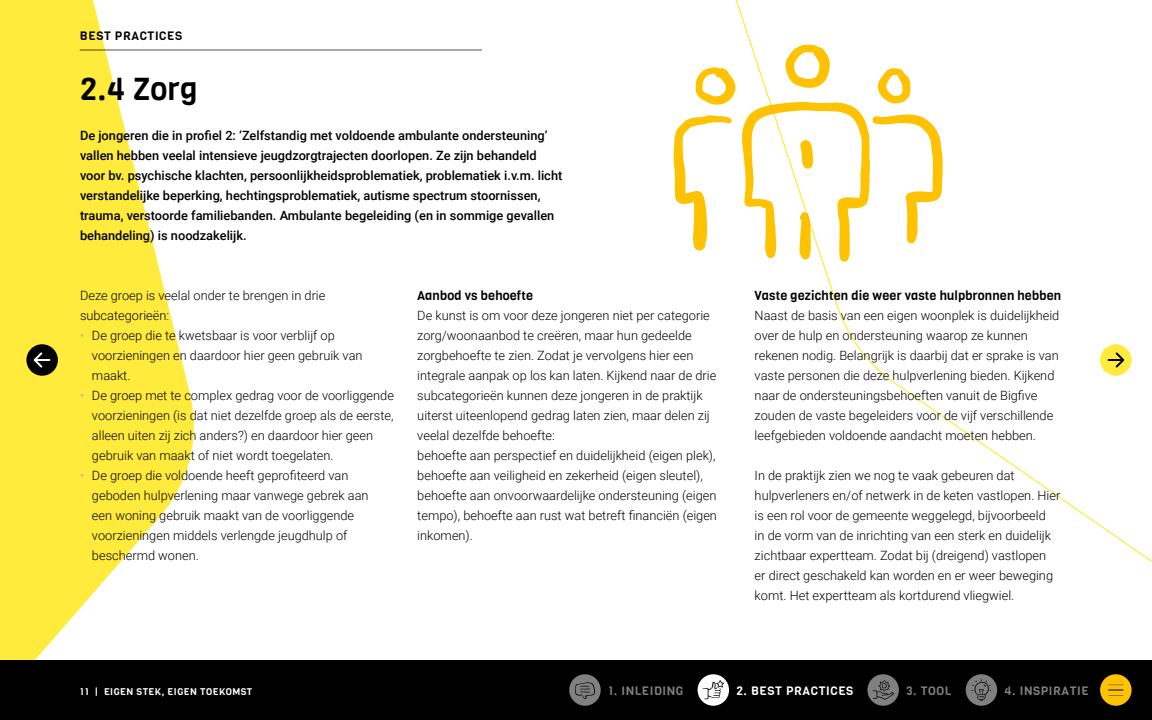
<style>
.page{position:relative;width:1152px;height:720px;background:#fff}
.page>*{position:absolute;margin:0;border:0;box-sizing:border-box;transform-origin:0 0}
.t1{font:31.2px "Viga";color:#000}
.t2{font:300 12.8px/20px "Roboto";color:#000}
.t3{font:500 12.8px/20px "Roboto";color:#000}
.t4{font:12.8px "Viga";letter-spacing:.01em;color:#000}
.t5{font:12px "Viga";letter-spacing:.05em;color:#808080}
.t6{font:12px "Viga";letter-spacing:.05em;color:#fff}
.t7{font:12px "Viga";letter-spacing:.05em;color:#000}
.t8{font:9.6px "Viga";letter-spacing:.05em;color:#fff}
.s1{color:#b3b3b3}
</style>
<div class="page">
<svg style="left:0;top:0;width:200px;height:660px;fill:#ffeb3b"></svg>
<div style="left:26px;top:344px;width:32px;height:32px;background:#000;border-radius:50%"></div>
<svg style="left:33px;top:352px;width:16px;height:16px"></svg>
<div style="left:1100px;top:344px;width:32px;height:32px;background:#ffeb3b;border-radius:50%"></div>
<svg style="left:1109px;top:352px;width:16px;height:16px"></svg>
<hr style="left:80px;top:50px;width:402px;height:1px;background:#000">
<svg style="left:696px;top:67px;width:39px;height:38px"></svg>
<svg style="left:674px;top:115px;width:58px;height:136px"></svg>
<svg style="left:742px;top:45px;width:201px;height:217px"></svg>
<div style="left:0;top:660px;width:1152px;height:60px;background:#000"></div>
<div style="left:569px;top:674px;width:32px;height:32px;background:#808080;border-radius:50%"></div>
<svg style="left:575px;top:682px;width:20px;height:17px"></svg>
<div style="left:698px;top:674px;width:31px;height:32px;background:#fff;border-radius:50%"></div>
<svg style="left:703px;top:680px;width:21px;height:19px"></svg>
<div style="left:867px;top:674px;width:32px;height:32px;background:#808080;border-radius:50%"></div>
<svg style="left:873px;top:681px;width:21px;height:19px"></svg>
<div style="left:966px;top:674px;width:31px;height:32px;background:#808080;border-radius:50%"></div>
<svg style="left:972px;top:679px;width:19px;height:22px"></svg>
<div style="left:1100px;top:674px;width:32px;height:32px;background:#ffc200;border-radius:50%"></div>
<svg style="left:1108px;top:684px;width:16px;height:7px"></svg>
<hr style="left:1106px;top:694px;width:20px;height:2px;background:#000;opacity:.75">
<p class="t7" style="left:80px;top:28px;width:104px">BEST PRACTICES</p>
<h1 class="t1" style="left:80px;top:68px;width:119px">2.4 Zorg</h1>
<p class="t3" style="left:80px;top:125px;width:484px">De jongeren die in profiel 2: ‘Zelfstandig met voldoende ambulante ondersteuning’ vallen hebben veelal intensieve jeugdzorgtrajecten doorlopen. Ze zijn behandeld voor bv. psychische klachten, persoonlijkheidsproblematiek, problematiek i.v.m. licht verstandelijke beperking, hechtingsproblematiek, autisme spectrum stoornissen, trauma, verstoorde familiebanden. Ambulante begeleiding (en in sommige gevallen behandeling) is noodzakelijk.</p>
<p class="t2" style="left:80px;top:285px;width:247px">Deze groep is veelal onder te brengen in drie subcategorieën:</p>
<p class="t2" style="left:92px;top:325px;width:272px;text-indent:-12px"><span class="s1">•</span> De groep die te kwetsbaar is voor verblijf op voorzieningen en daardoor hier geen gebruik van maakt.</p>
<p class="t2" style="left:92px;top:385px;width:304px;text-indent:-12px"><span class="s1">•</span> De groep met te complex gedrag voor de voorliggende voorzieningen (is dat niet dezelfde groep als de eerste, alleen uiten zij zich anders?) en daardoor hier geen gebruik van maakt of niet wordt toegelaten.</p>
<p class="t2" style="left:92px;top:465px;width:278px;text-indent:-12px"><span class="s1">•</span> De groep die voldoende heeft geprofiteerd van geboden hulpverlening maar vanwege gebrek aan een woning gebruik maakt van de voorliggende voorzieningen middels verlengde jeugdhulp of beschermd wonen.</p>
<p class="t4" style="left:417px;top:287px;width:117px">Aanbod vs behoefte</p>
<p class="t2" style="left:417px;top:305px;width:301px">De kunst is om voor deze jongeren niet per categorie zorg/woonaanbod te creëren, maar hun gedeelde zorgbehoefte te zien. Zodat je vervolgens hier een integrale aanpak op los kan laten. Kijkend naar de drie subcategorieën kunnen deze jongeren in de praktijk uiterst uiteenlopend gedrag laten zien, maar delen zij veelal dezelfde behoefte:<br>behoefte aan perspectief en duidelijkheid (eigen plek), behoefte aan veiligheid en zekerheid (eigen sleutel), behoefte aan onvoorwaardelijke ondersteuning (eigen tempo), behoefte aan rust wat betreft financiën (eigen inkomen).</p>
<p class="t4" style="left:755px;top:287px;width:308px">Vaste gezichten die weer vaste hulpbronnen hebben</p>
<p class="t2" style="left:755px;top:305px;width:306px">Naast de basis van een eigen woonplek is duidelijkheid over de hulp en ondersteuning waarop ze kunnen rekenen nodig. Belangrijk is daarbij dat er sprake is van vaste personen die deze hulpverlening bieden. Kijkend naar de ondersteuningsbehoeften vanuit de Bigfive zouden de vaste begeleiders voor de vijf verschillende leefgebieden voldoende aandacht moeten hebben.</p>
<p class="t2" style="left:755px;top:465px;width:307px">In de praktijk zien we nog te vaak gebeuren dat hulpverleners en/of netwerk in de keten vastlopen. Hier is een rol voor de gemeente weggelegd, bijvoorbeeld<br>in de vorm van de inrichting van een sterk en duidelijk zichtbaar expertteam. Zodat bij (dreigend) vastlopen er direct geschakeld kan worden en er weer beweging komt. Het expertteam als kortdurend vliegwiel.</p>
<p class="t8" style="left:80px;top:685px;width:174px">11 | EIGEN STEK, EIGEN TOEKOMST</p>
<p class="t5" style="left:608px;top:683px;width:77px">1. INLEIDING</p>
<p class="t6" style="left:736px;top:683px;width:118px">2. BEST PRACTICES</p>
<p class="t5" style="left:906px;top:683px;width:47px">3. TOOL</p>
<p class="t5" style="left:1005px;top:683px;width:86px">4. INSPIRATIE</p>
</div>
